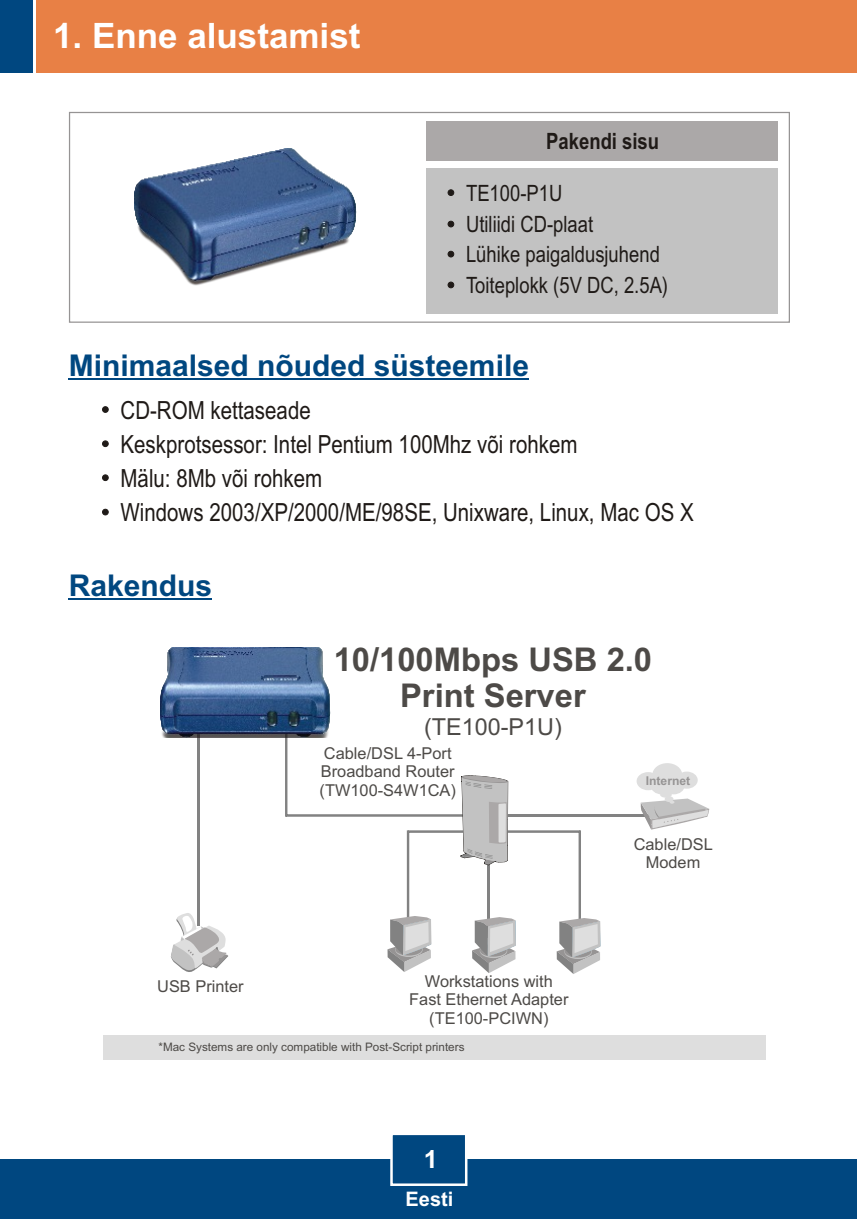
<style>
.page{position:relative;width:857px;height:1219px;background:#fff}
.page>*{position:absolute;margin:0;border:0;box-sizing:border-box;transform-origin:0 0}
.t1{font:700 35px "Arial";color:#fff}
.t2{font:700 32.75px/36.5px "Arial";color:#4d4a47;text-align:center}
.t3{font:700 30px "Arial";color:#004780}
.t4{font:25px/34px "Arial Narrow";color:#1f1a17}
.t5{font:700 25px "Arial";color:#fff}
.t6{font:23.5px "Arial";color:#4d4a47}
.t7{font:22.5px/30.5px "Arial Narrow";color:#1f1a17}
.t8{font:700 22.5px "Arial Narrow";color:#1f1a17}
.t9{font:700 20px "Arial";color:#fff}
.t10{font:16.25px/18.2px "Arial";color:#4d4a47;text-align:center}
.t11{font:700 12.25px "Arial";color:#969494}
.t12{font:11.75px "Arial";color:#4d4a47}
</style>
<div class="page">
<div style="left:0;top:1159px;width:857px;height:60px;background:#004780"></div>
<div style="left:36px;top:0;width:821px;height:72px;background:#e88045"></div>
<div style="left:0;top:0;width:33px;height:72px;background:#004780"></div>
<svg style="left:69px;top:111px;width:721px;height:212px"></svg>
<svg style="left:390px;top:1135px;width:78px;height:51px"></svg>
<div style="left:426px;top:168px;width:351px;height:145px;background:#c2c2c2"></div>
<div style="left:426px;top:121px;width:351px;height:40px;background:#aba8a8"></div>
<svg style="left:448px;top:189px;width:6px;height:7px"></svg>
<svg style="left:448px;top:221px;width:6px;height:6px"></svg>
<svg style="left:448px;top:251px;width:6px;height:6px"></svg>
<svg style="left:448px;top:282px;width:6px;height:6px"></svg>
<img style="left:134px;top:148px;width:223px;height:138px">
<div style="left:104px;top:1035px;width:662px;height:24px;background:#dedede"></div>
<hr style="left:198px;top:718px;width:2px;height:207px;background:#828282">
<svg style="left:171px;top:911px;width:57px;height:61px"></svg>
<hr style="left:494px;top:814px;width:170px;height:3px;background:#828282">
<div style="left:636px;top:772px;width:24px;height:18px;background:#dedede;border-radius:50%"></div>
<div style="left:651px;top:777px;width:21px;height:17px;background:#dedede;border-radius:50%"></div>
<div style="left:652px;top:763px;width:30px;height:23px;background:#dedede;border-radius:50%"></div>
<div style="left:663px;top:777px;width:21px;height:17px;background:#dedede;border-radius:50%"></div>
<div style="left:676px;top:771px;width:22px;height:18px;background:#dedede;border-radius:50%"></div>
<div style="left:660px;top:792px;width:12px;height:6px;background:#dedede;border-radius:50%"></div>
<div style="left:665px;top:796px;width:8px;height:6px;background:#dedede;border-radius:50%"></div>
<svg style="left:641px;top:798px;width:68px;height:31px"></svg>
<svg style="left:285px;top:738px;width:315px;height:236px"></svg>
<img style="left:161px;top:647px;width:169px;height:91px">
<svg style="left:102px;top:406px;width:6px;height:7px"></svg>
<svg style="left:102px;top:441px;width:6px;height:6px"></svg>
<svg style="left:102px;top:474px;width:6px;height:7px"></svg>
<svg style="left:102px;top:509px;width:6px;height:6px"></svg>
<hr style="left:69px;top:599px;width:143px;height:1px;background:#004780">
<hr style="left:69px;top:379px;width:460px;height:1px;background:#004780">
<h1 class="t1" style="left:53px;top:22px;width:309px">1. Enne alustamist</h1>
<p class="t8" style="left:546px;top:132px;width:114px">Pakendi sisu</p>
<p class="t7" style="left:466px;top:180px;width:204px">TE100-P1U<br>Utiliidi CD-plaat<br>Lühike paigaldusjuhend<br>Toiteplokk (5V DC, 2.5A)</p>
<p class="t3" style="left:69px;top:354px;width:462px">Minimaalsed nõuded süsteemile</p>
<p class="t4" style="left:121px;top:395px;width:575px">CD-ROM kettaseade<br>Keskprotsessor: Intel Pentium 100Mhz või rohkem<br>Mälu: 8Mb või rohkem<br>Windows 2003/XP/2000/ME/98SE, Unixware, Linux, Mac OS X</p>
<p class="t3" style="left:69px;top:574px;width:145px">Rakendus</p>
<h2 class="t2" style="left:334px;top:644px;width:320px">10/100Mbps USB 2.0<br>Print Server</h2>
<p class="t6" style="left:424px;top:718px;width:139px">(TE100-P1U)</p>
<p class="t10" style="left:320px;top:746px;width:138px;text-align:left">Cable/DSL 4-Port<br>Broadband Router (TW100-S4W1CA)</p>
<p class="t11" style="left:646px;top:776px;width:46px">Internet</p>
<p class="t10" style="left:634px;top:836px;width:81px">Cable/DSL<br>Modem</p>
<p class="t10" style="left:409px;top:974px;width:161px">Workstations with<br>Fast Ethernet Adapter (TE100-PCIWN)</p>
<p class="t12" style="left:158px;top:1042px;width:307px">*Mac Systems are only compatible with Post-Script printers</p>
<p class="t10" style="left:157px;top:978px;width:88px">USB Printer</p>
<p class="t5" style="left:424px;top:1149px;width:15px">1</p>
<p class="t9" style="left:406px;top:1191px;width:49px">Eesti</p>
</div>
